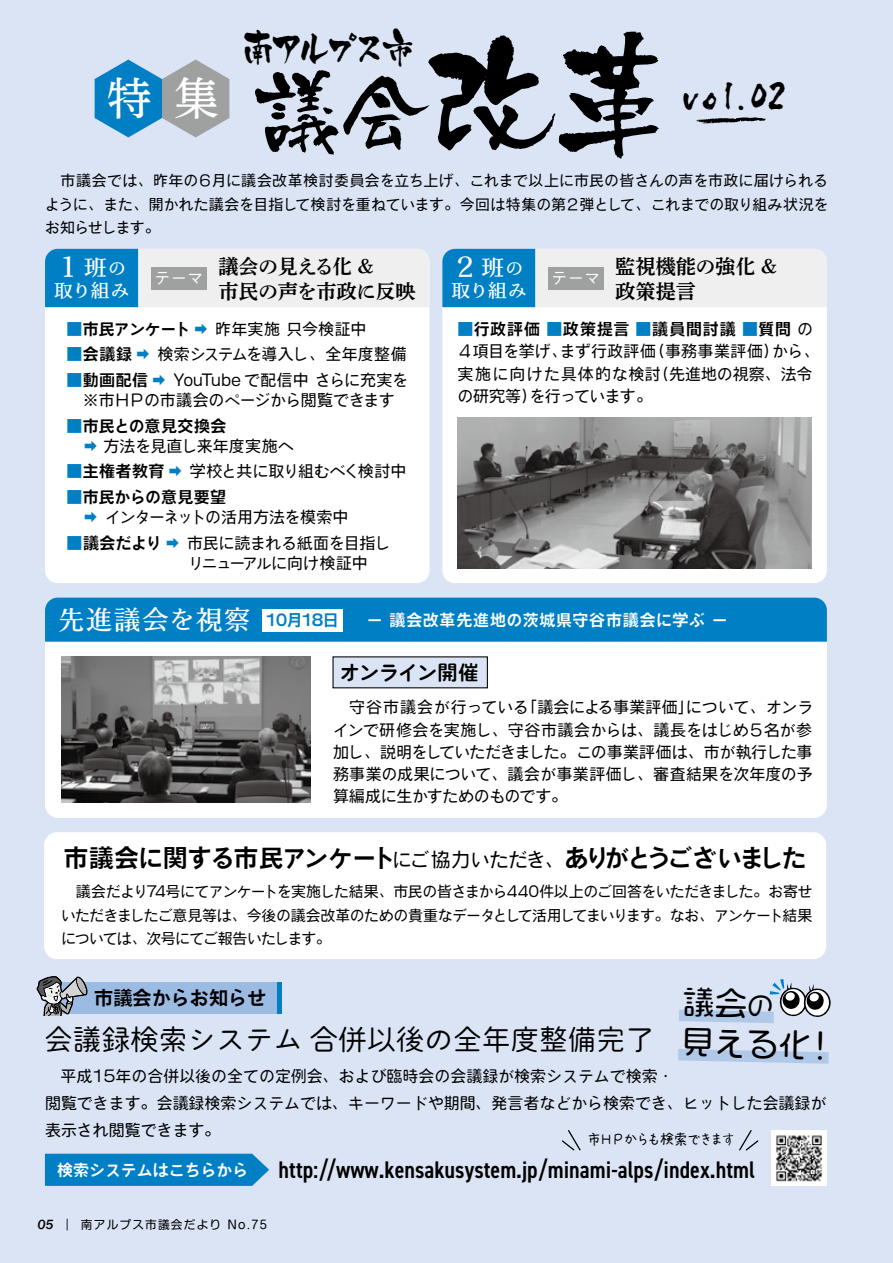
<style>
.page{position:relative;width:893px;height:1263px;background:#dae4f4}
.page>*{position:absolute;margin:0;border:0;box-sizing:border-box;transform-origin:0 0}
.t1{font:135px "Kyo Madoka";color:#000}
.t2{font:89.25px "Kyo Madoka";color:#000}
.t3{font:44.7px "DNP Shuei Y Min Std M";color:#fff}
.t4{font:39.6px "Kyo Madoka";letter-spacing:-.175em;color:#000;scale:.9 1}
.t5{font:39.6px "Kyo Madoka";letter-spacing:-.175em;color:#000}
.t6{font:32.25px "VDL Mega Maru Regular";color:#000}
.t7{font:28.65px "Kinuta Maru Maru GB Sr Std N R";color:#000}
.t8{font:27.15px "Kinuta Kinuta Mincho Std N B";color:#fff}
.t9{font:25.5px "Kinuta Kinuta Mincho Std N B";letter-spacing:.1em;color:#fff}
.t10{font:24.45px "VDL V7 Gothic Bold";letter-spacing:-.02em;color:#000}
.t11{font:24.45px "VDL V7 Gothic Bold";letter-spacing:-.115em;color:#000}
.t12{font:600 condensed 24px "DIN2014";color:#000}
.t13{font:21.75px "Kinuta Kinuta Mincho Std N B";color:#fff}
.t14{font:20.25px "DNP Shuei Y Min Std B";letter-spacing:-.025em;color:#000}
.t15{font:20.25px "DNP Shuei Y Min Std B";color:#000}
.t16{font:20.25px "VDL V7 Maru Gothic Bold";letter-spacing:-.02em;color:#000}
.t17{font:19.5px "VDL V7 Gothic Medium";color:#000}
.t18{font:19.2px "VDL V7 Gothic Bold";color:#000}
.t19{font:18px "Kinuta Kinuta Mincho Std N B";letter-spacing:.02em;color:#fff}
.t20{font:16.95px "Kinuta Iroha 25 icho Std N R";letter-spacing:-.025em;color:#fff}
.t21{font:15.9px/22.4px "VDL V7 Gothic Medium";letter-spacing:-.01em;color:#000}
.t22{font:15.9px/26.5px "VDL V7 Maru Gothic Medium";color:#000}
.t23{font:15.9px "VDL V7 Gothic Bold";letter-spacing:.05em;color:#fff}
.t24{font:15.9px "VDL V7 Gothic Bold";letter-spacing:.065em;color:#000}
.t25{font:15.9px/22.4px "VDL V7 Gothic Medium";letter-spacing:.05em;color:#000}
.t26{font:15.9px "VDL V7 Gothic Medium";letter-spacing:.015em;color:#000}
.t27{font:15.9px "VDL V7 Gothic Medium";letter-spacing:-.03em;color:#000}
.t28{font:15.9px "VDL V7 Gothic Medium";letter-spacing:.01em;color:#000}
.t29{font:15.9px "VDL V7 Maru Gothic Bold";color:#fff}
.t30{font:15.9px "VDL V7 Gothic Bold";letter-spacing:.01em;color:#000}
.t31{font:15.9px "VDL V7 Gothic Bold";letter-spacing:-.005em;color:#000}
.t32{font:15.9px "VDL V7 Gothic Bold";letter-spacing:-.085em;color:#007fc5}
.t33{font:14.85px/23.4px "VDL V7 Gothic Medium";letter-spacing:-.035em;color:#000;text-align:justify}
.t34{font:13.8px "reikofont";letter-spacing:-.115em;color:#000}
.t35{font:13.8px "Franklin Gothic URW Med Ita";color:#000}
.t36{font:11.7px "Shin M Go Pro";letter-spacing:.1em;color:#000}
.s1{font-size:18px}
.s2{color:#007fc5}
.s3{font-family:"VDL V7 Gothic Bold"}
.s4{font-family:"VDL V7 Gothic Medium";color:#007fc5}
.s5{font-family:"VDL V7 Gothic Medium"}
.s6{font-family:"VDL V7 Gothic Medium";font-size:19.5px}
</style>
<div class="page">
<div style="left:45px;top:249px;width:385px;height:334px;background:#fff;border-radius:13px"></div>
<div style="left:442px;top:249px;width:385px;height:334px;background:#fff;border-radius:13px"></div>
<svg style="left:95px;top:60px;width:134px;height:77px"></svg>
<svg style="left:696px;top:117px;width:70px;height:7px"></svg>
<svg style="left:45px;top:249px;width:385px;height:58px"></svg>
<div style="left:151px;top:267px;width:56px;height:22px;background:#9fa0a0"></div>
<svg style="left:442px;top:249px;width:385px;height:58px"></svg>
<img style="left:457px;top:417px;width:355px;height:151px">
<div style="left:548px;top:267px;width:56px;height:22px;background:#9fa0a0"></div>
<div style="left:45px;top:598px;width:782px;height:220px;background:#fff;border-radius:13px"></div>
<div style="left:45px;top:598px;width:782px;height:44px;background:#007fc5"></div>
<div style="left:262px;top:609px;width:81px;height:22px;background:#fff"></div>
<div style="left:333px;top:657px;width:154px;height:31px;background:#dae4f4"></div>
<img style="left:61px;top:657px;width:249px;height:146px">
<div style="left:45px;top:982px;width:237px;height:32px;background:#9cbbe2"></div>
<svg style="left:36px;top:976px;width:52px;height:39px"></svg>
<div style="left:277px;top:982px;width:5px;height:32px;background:#007fc5"></div>
<img style="left:772px;top:1130px;width:55px;height:56px">
<div style="left:45px;top:1154px;width:224px;height:32px;background:#007fc5"></div>
<div style="left:44px;top:832px;width:782px;height:127px;background:#fff;border-radius:13px"></div>
<svg style="left:562px;top:1130px;width:19px;height:21px"></svg>
<svg style="left:739px;top:1130px;width:20px;height:21px"></svg>
<svg style="left:679px;top:979px;width:152px;height:44px"></svg>
<svg style="left:678px;top:1049px;width:151px;height:15px"></svg>
<h3 class="t3" style="left:107px;top:67px;width:46px">特</h3>
<h3 class="t3" style="left:174px;top:67px;width:46px">集</h3>
<h3 class="t4" style="left:241px;top:28px;width:197px">南アルプス市</h3>
<h1 class="t1" style="left:423px;top:28px;width:263px">改革</h1>
<h2 class="t2" style="left:252px;top:68px;width:180px">議会</h2>
<h3 class="t5" style="left:681px;top:76px;width:107px">vol.02</h3>
<p class="t33" style="left:45px;top:168px;width:785px">　市議会では、昨年の６月に議会改革検討委員会を立ち上げ、これまで以上に市民の皆さんの声を市政に届けられるように、また、開かれた議会を目指して検討を重ねています。今回は特集の第２弾として、これまでの取り組み状況をお知らせします。</p>
<h3 class="t8" style="left:55px;top:251px;width:29px">１</h3>
<p class="t19" style="left:55px;top:280px;width:76px">取り組み</p>
<h3 class="t13" style="left:84px;top:254px;width:43px">班<span class="s1">の</span></h3>
<p class="t20" style="left:154px;top:269px;width:52px">テーマ</p>
<h3 class="t8" style="left:452px;top:251px;width:29px">２</h3>
<p class="t19" style="left:452px;top:280px;width:76px">取り組み</p>
<p class="t14" style="left:218px;top:252px;width:159px">議会の見える化 &amp;</p>
<p class="t15" style="left:615px;top:252px;width:165px">監視機能の強化 &amp;</p>
<h3 class="t13" style="left:482px;top:254px;width:43px">班<span class="s1">の</span></h3>
<p class="t20" style="left:551px;top:269px;width:52px">テーマ</p>
<p class="t14" style="left:615px;top:277px;width:82px">政策提言</p>
<p class="t14" style="left:218px;top:277px;width:199px">市民の声を市政に反映</p>
<p class="t26" style="left:66px;top:318px;width:302px"><span class="s2">■</span><span class="s3">市民アンケート</span> <span class="s2">➡</span> 昨年実施只今検証中</p>
<p class="t21" style="left:66px;top:342px;width:342px"><span class="s2">■</span><span class="s3">会議録</span> <span class="s2">➡</span> 検索システムを導入し、全年度整備</p>
<p class="t21" style="left:66px;top:369px;width:343px;line-height:20.2px"><span class="s2">■</span><span class="s3">動画配信</span> <span class="s2">➡</span> YouTube で配信中さらに充実を　※市ＨＰの市議会のページから閲覧できます</p>
<p class="t30" style="left:66px;top:415px;width:161px"><span class="s4">■</span>市民との意見交換会</p>
<p class="t28" style="left:66px;top:435px;width:229px"><span class="s2">　➡</span> 方法を見直し来年度実施へ</p>
<p class="t21" style="left:66px;top:459px;width:342px"><span class="s2">■</span><span class="s3">主権者教育</span> <span class="s2">➡</span> 学校と共に取り組むべく検討中</p>
<p class="t31" style="left:66px;top:486px;width:161px"><span class="s4">■</span>市民からの意見要望</p>
<p class="t27" style="left:66px;top:506px;width:283px"><span class="s2">　➡</span> インターネットの活用方法を模索中</p>
<p class="t21" style="left:188px;top:531px;width:204px;line-height:20.2px;text-indent:-122px"><span class="s2">■</span><span class="s3">議会だより</span> <span class="s2">➡</span> 市民に読まれる紙面を目指しリニューアルに向け検証中</p>
<p class="t24" style="left:457px;top:318px;width:357px"><span class="s2">■</span>行政評価 <span class="s2">■</span>政策提言 <span class="s2">■</span>議員間討議 <span class="s2">■</span>質問<span class="s5">の</span></p>
<p class="t21" style="left:772px;top:339px;width:49px">から、</p>
<p class="t21" style="left:560px;top:339px;width:98px">まず行政評価</p>
<p class="t21" style="left:457px;top:339px;width:111px">４項目を挙げ、</p>
<p class="t21" style="left:649px;top:339px;width:132px">（事務事業評価）</p>
<p class="t21" style="left:653px;top:361px;width:161px">（先進地の視察、法令</p>
<p class="t25" style="left:529px;top:361px;width:133px;text-indent:-72px">実施に向けた具体的な検討を行っています。</p>
<p class="t21" style="left:457px;top:384px;width:81px">の研究等）</p>
<h3 class="t9" style="left:58px;top:605px;width:193px">先進議会を視察</h3>
<p class="t32" style="left:266px;top:609px;width:75px">10月18日</p>
<p class="t23" style="left:367px;top:609px;width:362px">－議会改革先進地の茨城県守谷市議会に学ぶ－</p>
<p class="t16" style="left:340px;top:658px;width:141px">オンライン開催</p>
<p class="t21" style="left:333px;top:695px;width:481px">　守谷市議会が行っている<br>インで研修会を実施し、守谷市議会からは、議長をはじめ５名が参加し、説明をしていただきました。この事業評価は、市が執行した事務事業の成果について、議会が事業評価し、審査結果を次年度の予算編成に生かすためのものです。</p>
<p class="t21" style="left:521px;top:695px;width:174px">「議会による事業評価」</p>
<p class="t21" style="left:686px;top:695px;width:129px">について、オンラ</p>
<h3 class="t10" style="left:64px;top:841px;width:484px">市議会に関する市民アンケート<span class="s6">にご協力いただき</span></h3>
<p class="t17" style="left:545px;top:846px;width:21px">、</p>
<h3 class="t11" style="left:564px;top:841px;width:244px">ありがとうございました</h3>
<p class="t33" style="left:61px;top:879px;width:753px">　議会だより74号にてアンケートを実施した結果、市民の皆さまから440件以上のご回答をいただきました。お寄せいただきましたご意見等は、今後の議会改革のための貴重なデータとして活用してまいります。なお、アンケート結果については、次号にてご報告いたします。</p>
<p class="t18" style="left:94px;top:985px;width:174px">市議会からお知らせ</p>
<h3 class="t7" style="left:44px;top:1021px;width:611px">会議録検索システム合併以後の全年度整備完了</h3>
<h3 class="t6" style="left:682px;top:1020px;width:131px;rotate:1deg">見える化</h3>
<p class="t22" style="left:45px;top:1062px;width:783px;text-indent:15px">平成15年の合併以後の全ての定例会、および臨時会の会議録が検索システムで検索・<br>閲覧できます。会議録検索システムでは、キーワードや期間、発言者などから検索でき、ヒットした会議録が表示され閲覧できます。</p>
<p class="t34" style="left:587px;top:1132px;width:150px">市ＨＰからも検索できます</p>
<p class="t29" style="left:57px;top:1159px;width:193px">検索システムはこちらから</p>
<h3 class="t12" style="left:279px;top:1153px;width:478px">http://www.kensakusystem j p. /minami-alps/index.html</h3>
<p class="t35" style="left:37px;top:1216px;width:18px">05</p>
<p class="t36" style="left:61px;top:1215px;width:13px">｜</p>
<p class="t36" style="left:81px;top:1215px;width:142px">南アルプス市議会だより</p>
<p class="t36" style="left:227px;top:1215px;width:41px">No.75</p>
</div>
